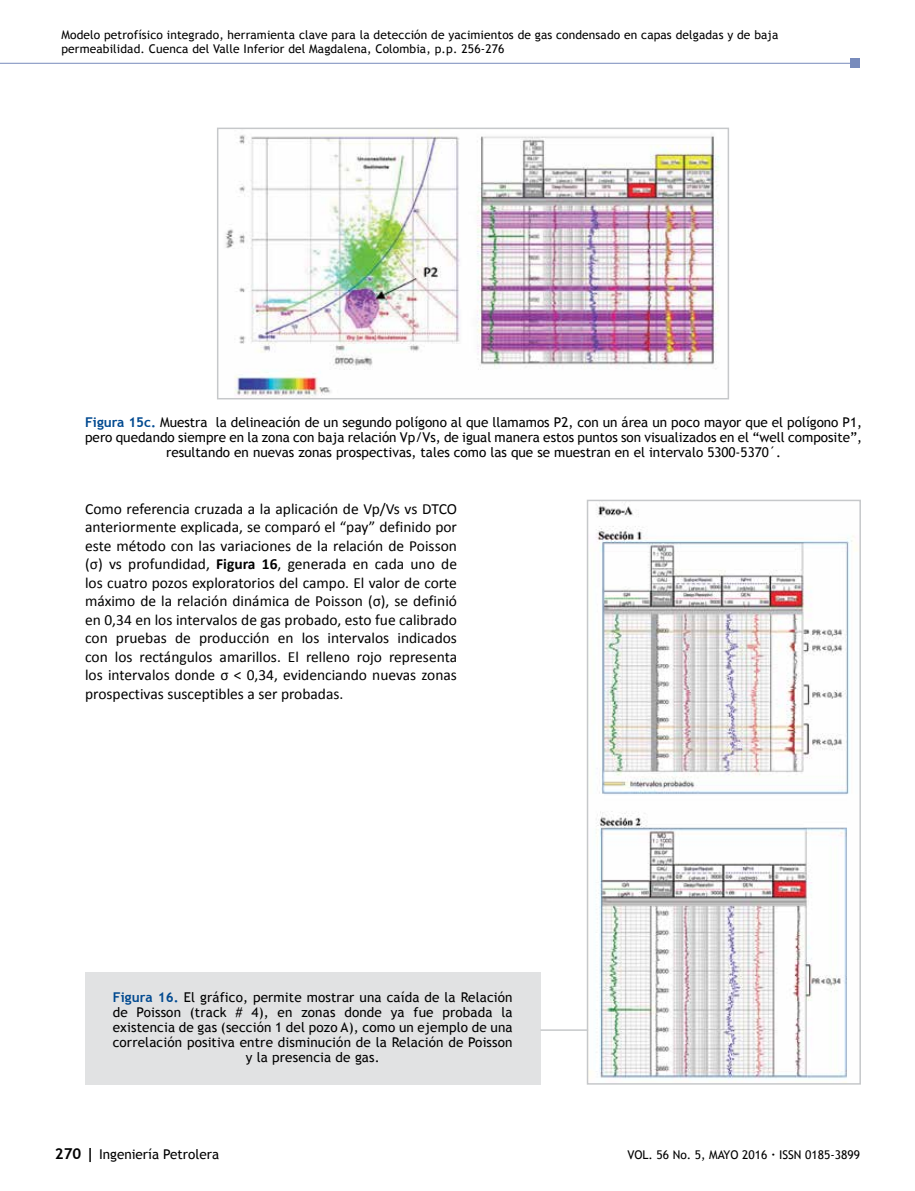
<style>
.page{position:relative;width:915px;height:1191px;background:#fff}
.page>*{position:absolute;margin:0;border:0;box-sizing:border-box;transform-origin:0 0}
.t1{font:15.45px/18.6px "Calibri";color:#000;text-align:justify}
.t2{font:13.5px/15px "Trebuchet MS";color:#000;text-align:center}
.t3{font:12px/14.4px "Trebuchet MS";letter-spacing:.01em;color:#000}
.s1{font-weight:700;color:#004990}
.s2{font-weight:700}
.s3{font-weight:700;font-size:15px}
</style>
<div class="page">
<hr style="left:0;top:63px;width:854px;height:1px;background:#788bbc">
<div style="left:850px;top:59px;width:9px;height:9px;background:#788bbc"></div>
<img style="left:225px;top:131px;width:494px;height:265px">
<div style="left:217px;top:128px;width:511px;height:271px;border:2px solid #c6c8ca"></div>
<img style="left:589px;top:504px;width:268px;height:575px">
<div style="left:586px;top:500px;width:274px;height:584px;border:2px solid #c6c8ca"></div>
<div style="left:85px;top:972px;width:455px;height:112px;background:#e1e2e3"></div>
<hr style="left:540px;top:1029px;width:48px;height:1px;background:#c6c8ca">
<p class="t3" style="left:61px;top:27px;width:718px">Modelo petrofísico integrado, herramienta clave para la detección de yacimientos de gas condensado en capas delgadas y de baja permeabilidad. Cuenca del Valle Inferior del Magdalena, Colombia, p.p. 256-276</p>
<p class="t2" style="left:85px;top:415px;width:778px"><span class="s1">Figura 15c.</span> Muestra la delineación de un segundo polígono al que llamamos P2, con un área un poco mayor que el polígono P1, pero quedando siempre en la zona con baja relación Vp/Vs, de igual manera estos puntos son visualizados en el “well composite”, resultando en nuevas zonas prospectivas, tales como las que se muestran en el intervalo 5300-5370´.</p>
<p class="t1" style="left:85px;top:499px;width:373px">Como referencia cruzada a la aplicación de Vp/Vs vs DTCO anteriormente explicada, se comparó el “pay” definido por este método con las variaciones de la relación de Poisson (σ) vs profundidad, <span class="s2">Figura 16</span>, generada en cada uno de los cuatro pozos exploratorios del campo. El valor de corte máximo de la relación dinámica de Poisson (σ), se definió en 0,34 en los intervalos de gas probado, esto fue calibrado con pruebas de producción en los intervalos indicados con los rectángulos amarillos. El relleno rojo representa los intervalos donde σ &lt; 0,34, evidenciando nuevas zonas prospectivas susceptibles a ser probadas.</p>
<p class="t2" style="left:113px;top:989px;width:401px"><span class="s1">Figura 16.</span> El gráfico, permite mostrar una caída de la Relación de Poisson (track # 4), en zonas donde ya fue probada la existencia de gas (sección 1 del pozo A), como un ejemplo de una correlación positiva entre disminución de la Relación de Poisson y la presencia de gas.</p>
<p class="t2" style="left:55px;top:1146px;width:166px"><span class="s3">270 |</span> Ingeniería Petrolera</p>
<p class="t3" style="left:627px;top:1147px;width:234px">VOL. 56 No. 5, MAYO 2016 <span class="s2">·</span> ISSN 0185-3899</p>
</div>
